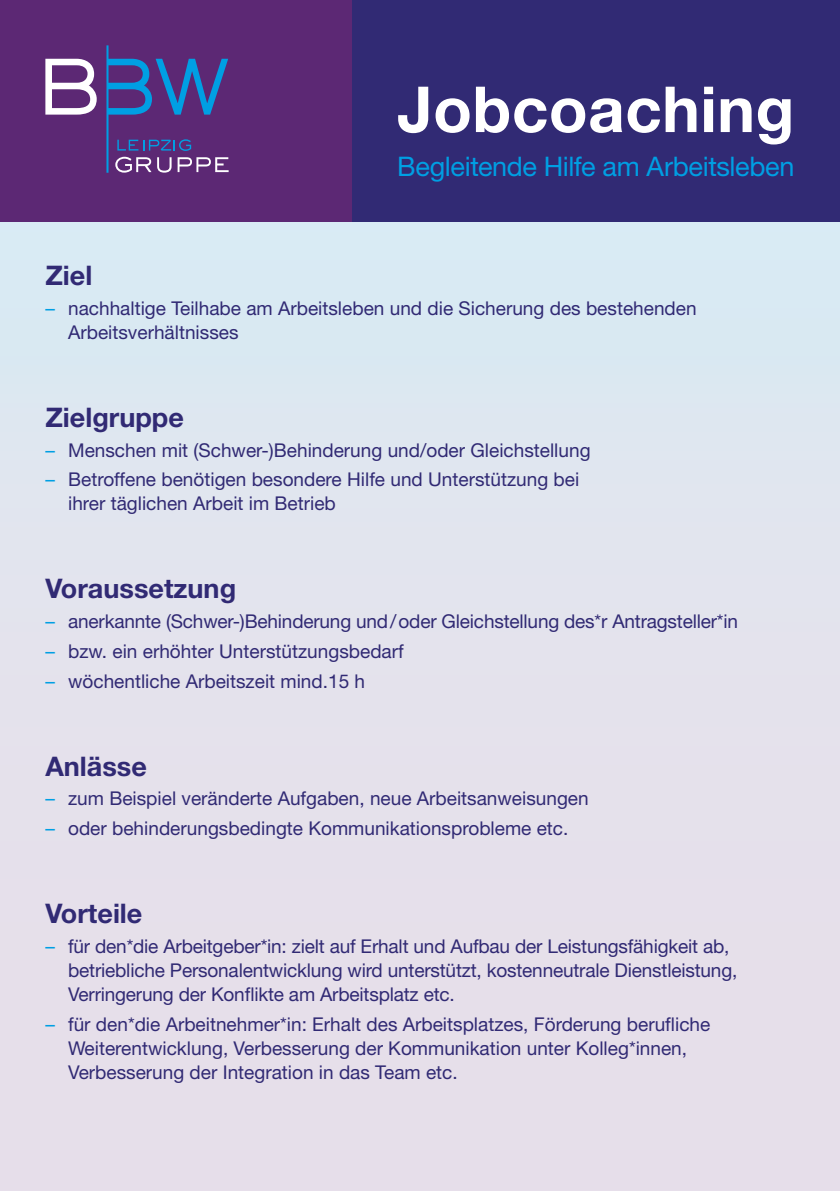
<style>
.page{position:relative;width:840px;height:1191px;background:#fff}
.page>*{position:absolute;margin:0;border:0;box-sizing:border-box;transform-origin:0 0}
.t1{font:700 63.6px "Helvetica Neue LT Std";letter-spacing:.01em;color:#fff}
.t2{font:700 27px "Helvetica Neue LT Std";color:#312a74}
.t3{font:27px "Helvetica Neue LT Std";letter-spacing:-.015em;color:#009fe3}
.t4{font:19px/24px "Helvetica Neue LT Std";color:#312a74}
.s1{color:#009fe3}
</style>
<div class="page">
<div style="left:0;top:0;width:839px;height:1191px;background:#e4e2ec"></div>
<hr style="left:0;top:220px;width:839px;height:2px;background:#312a74">
<div style="left:272px;top:0;width:567px;height:221px;background:#312a74"></div>
<div style="left:0;top:0;width:351px;height:221px;background:#5c2874"></div>
<svg style="left:45px;top:59px;width:52px;height:56px"></svg>
<svg style="left:106px;top:45px;width:122px;height:128px"></svg>
<h1 class="t1" style="left:397px;top:70px;width:398px">Jobcoaching</h1>
<h2 class="t3" style="left:397px;top:150px;width:398px">Begleitende Hilfe am Arbeitsleben</h2>
<h2 class="t2" style="left:45px;top:259px;width:48px">Ziel</h2>
<p class="t4" style="left:68px;top:296px;width:629px;text-indent:-23px"><span class="s1">–</span> nachhaltige Teilhabe am Arbeitsleben und die Sicherung des bestehenden<br>Arbeitsverhältnisses</p>
<h2 class="t2" style="left:45px;top:400px;width:140px">Zielgruppe</h2>
<p class="t4" style="left:45px;top:437px;width:546px"><span class="s1">–</span> Menschen mit (Schwer-)Behinderung und/oder Gleichstellung</p>
<p class="t4" style="left:68px;top:467px;width:512px;text-indent:-23px"><span class="s1">–</span> Betroffene benötigen besondere Hilfe und Unterstützung bei ihrer täglichen Arbeit im Betrieb</p>
<h2 class="t2" style="left:45px;top:572px;width:192px">Voraussetzung</h2>
<p class="t4" style="left:45px;top:609px;width:693px"><span class="s1">–</span> anerkannte (Schwer-)Behinderung und/oder Gleichstellung des*r Antragsteller*in</p>
<p class="t4" style="left:45px;top:639px;width:359px"><span class="s1">–</span> bzw. ein erhöhter Unterstützungsbedarf</p>
<p class="t4" style="left:45px;top:668px;width:321px"><span class="s1">–</span> wöchentliche Arbeitszeit mind.15 h</p>
<h2 class="t2" style="left:45px;top:749px;width:103px">Anlässe</h2>
<p class="t4" style="left:45px;top:786px;width:544px"><span class="s1">–</span> zum Beispiel veränderte Aufgaben, neue Arbeitsanweisungen</p>
<p class="t4" style="left:45px;top:816px;width:524px"><span class="s1">–</span> oder behinderungsbedingte Kommunikationsprobleme etc.</p>
<h2 class="t2" style="left:45px;top:897px;width:98px">Vorteile</h2>
<p class="t4" style="left:68px;top:934px;width:670px;text-indent:-23px"><span class="s1">–</span> für den*die Arbeitgeber*in: zielt auf Erhalt und Aufbau der Leistungsfähigkeit ab, betriebliche Personalentwicklung wird unterstützt, kostenneutrale Dienstleistung,<br>Verringerung der Konflikte am Arbeitsplatz etc.</p>
<p class="t4" style="left:68px;top:1011px;width:643px;text-indent:-23px"><span class="s1">–</span> für den*die Arbeitnehmer*in: Erhalt des Arbeitsplatzes, Förderung berufliche<br>Weiterentwicklung, Verbesserung der Kommunikation unter Kolleg*innen,<br>Verbesserung der Integration in das Team etc.</p>
</div>
